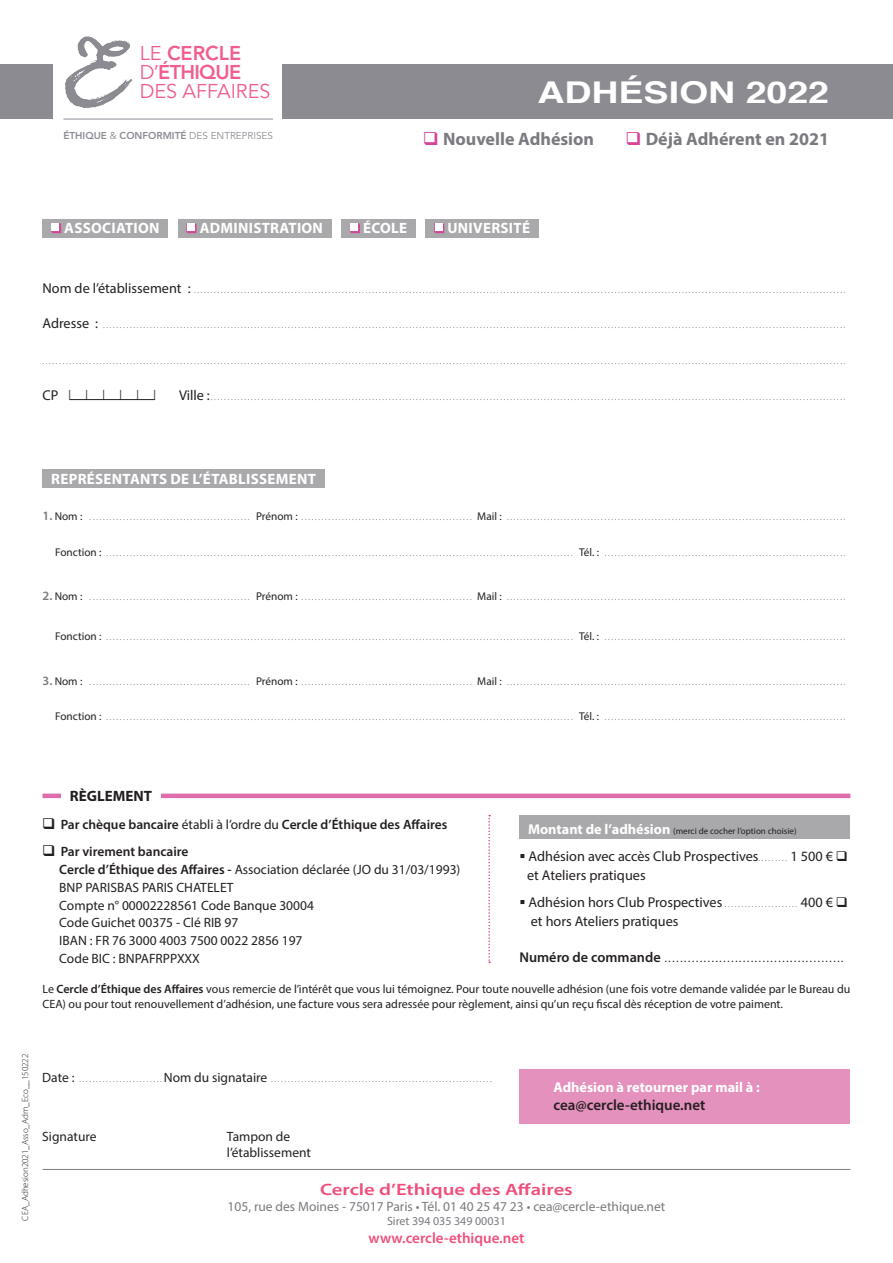
<style>
.page{position:relative;width:893px;height:1263px;background:#fff}
.page>*{position:absolute;margin:0;border:0;box-sizing:border-box;transform-origin:0 0}
.t1{font:700 30px "Helvetica";color:#fff;scale:1.25 1}
.t2{font:19.8px/18.6px "Avenir";color:#f05e8d}
.t3{font:700 18px "Myriad Pro";color:#7a7a80}
.t4{font:600 16.5px "Myriad Pro";color:#f04f7c;scale:1.25 1}
.t5{font:700 15px "Myriad Pro";letter-spacing:.02em;color:#fff}
.t6{font:600 15px "Myriad Pro";color:#f04f7c}
.t7{font:600 15px "Myriad Pro";color:#231f20}
.t8{font:700 15px "Myriad Pro";color:#231f20}
.t9{font:300 15px "Myriad Pro";letter-spacing:.925em;color:#231f20}
.t10{font:14.25px/18.8px "Myriad Pro";color:#231f20}
.t11{font:700 14.25px "Myriad Pro";color:#fff}
.t12{font:13.5px/17.9px "Myriad Pro";color:#231f20}
.t13{font:13.5px "Myriad Pro";color:#7a7a80}
.t14{font:600 13.5px "Myriad Pro";color:#231f20}
.t15{font:12px/14.4px "Myriad Pro";color:#231f20}
.t16{font:12px "Myriad Pro";color:#7a7a80}
.t17{font:800 9.9px "Avenir";color:#8b8d93}
.t18{font:300 9px "Myriad Pro";color:#231f20}
.t19{font:600 9px "Myriad Pro";color:#231f20}
.t20{font:9px "Myriad Pro";color:#231f20}
.s1{font-weight:800}
.s2{font-weight:400}
.s3{color:#d74398}
.s4{font-weight:400;font-size:14.25px}
.s5{font-weight:600;font-size:12.75px;color:#7a7a80}
.s6{font-weight:400;font-size:11.25px}
.s7{font-weight:600}
.s8{font-weight:700;font-size:14.25px;color:#fff}
.s9{font-weight:300;font-size:9px}
.s10{font-size:14.25px}
.s11{font-weight:400;font-size:13.5px}
</style>
<div class="page">
<hr style="left:43px;top:1169px;width:807px;height:1px;background:#7a7a80">
<div style="left:0;top:65px;width:893px;height:54px;background:#8b8b91"></div>
<div style="left:53px;top:35px;width:228px;height:106px;background:#fff"></div>
<img style="left:65px;top:36px;width:68px;height:72px">
<hr style="left:63px;top:119px;width:210px;height:1px;background:#8b8d93">
<div style="left:519px;top:1069px;width:331px;height:54px;background:#e591bd"></div>
<svg style="left:488px;top:815px;width:2px;height:148px"></svg>
<div style="left:43px;top:793px;width:807px;height:5px;background:#df6dab"></div>
<div style="left:61px;top:787px;width:100px;height:16px;background:#fff"></div>
<hr style="left:70px;top:399px;width:85px;height:1px;background:#231f20">
<div style="left:43px;top:219px;width:125px;height:18px;background:#a9a8ab"></div>
<svg style="left:51px;top:223px;width:10px;height:10px"></svg>
<div style="left:52px;top:224px;width:7px;height:7px;background:#fff"></div>
<div style="left:178px;top:219px;width:154px;height:18px;background:#a9a8ab"></div>
<svg style="left:186px;top:223px;width:10px;height:10px"></svg>
<div style="left:187px;top:224px;width:7px;height:7px;background:#fff"></div>
<div style="left:341px;top:219px;width:75px;height:18px;background:#a9a8ab"></div>
<svg style="left:350px;top:223px;width:10px;height:10px"></svg>
<div style="left:351px;top:224px;width:7px;height:7px;background:#fff"></div>
<div style="left:426px;top:219px;width:113px;height:18px;background:#a9a8ab"></div>
<svg style="left:434px;top:223px;width:10px;height:10px"></svg>
<div style="left:435px;top:224px;width:7px;height:7px;background:#fff"></div>
<div style="left:43px;top:469px;width:282px;height:19px;background:#a9a8ab"></div>
<div style="left:519px;top:815px;width:331px;height:24px;background:#a9a8ab"></div>
<h2 class="t2" style="left:140px;top:45px;width:132px">LE <span class="s1">CERCLE<br></span>D’<span class="s1">ÉTHIQUE<br></span>DES AFFAIRES</h2>
<p class="t17" style="left:63px;top:130px;width:211px">ÉTHIQUE <span class="s2">&amp;</span> CONFORMITÉ <span class="s2">DES ENTREPRISES</span></p>
<h3 class="t3" style="left:423px;top:127px;width:173px"><span class="s3">❑</span> Nouvelle Adhésion</h3>
<h3 class="t3" style="left:626px;top:127px;width:205px"><span class="s3">❑</span> Déjà Adhérent en 2021</h3>
<h1 class="t1" style="left:537px;top:68px;width:235px">ADHÉSION 2022</h1>
<h3 class="t5" style="left:64px;top:218px;width:97px">ASSOCIATION</h3>
<h3 class="t5" style="left:200px;top:218px;width:125px">ADMINISTRATION</h3>
<h3 class="t5" style="left:363px;top:218px;width:46px">ÉCOLE</h3>
<h3 class="t5" style="left:447px;top:218px;width:84px">UNIVERSITÉ</h3>
<p class="t18" style="left:43px;top:285px;width:804px"><span class="s4">Nom de l’établissement :</span> ..................................................................................................................................................................................................</p>
<p class="t18" style="left:43px;top:320px;width:804px"><span class="s4">Adresse :</span> .............................................................................................................................................................................................................................</p>
<p class="t18" style="left:43px;top:356px;width:804px">...............................................................................................................................................................................................................................................</p>
<h3 class="t9" style="left:43px;top:387px;width:115px"><span class="s4">CP</span>ІІІІІІ</h3>
<p class="t18" style="left:179px;top:392px;width:668px"><span class="s4">Ville :</span>.............................................................................................................................................................................................</p>
<h3 class="t5" style="left:51px;top:469px;width:266px">REPRÉSENTANTS DE L’ÉTABLISSEMENT</h3>
<p class="t18" style="left:43px;top:512px;width:804px"><span class="s5">1.</span> <span class="s6">Nom :</span> ................................................ <span class="s6">Prénom :</span> ................................................... <span class="s6">Mail :</span> .....................................................................................................</p>
<p class="t18" style="left:55px;top:548px;width:791px"><span class="s6">Fonction :</span> ........................................................................................................................................... <span class="s6">Tél. :</span> ........................................................................</p>
<p class="t18" style="left:43px;top:592px;width:804px"><span class="s5">2.</span> <span class="s6">Nom :</span> ................................................ <span class="s6">Prénom :</span> ................................................... <span class="s6">Mail :</span> .....................................................................................................</p>
<p class="t18" style="left:55px;top:632px;width:791px"><span class="s6">Fonction :</span> ........................................................................................................................................... <span class="s6">Tél. :</span> ........................................................................</p>
<p class="t18" style="left:43px;top:677px;width:804px"><span class="s5">3.</span> <span class="s6">Nom :</span> ................................................ <span class="s6">Prénom :</span> ................................................... <span class="s6">Mail :</span> .....................................................................................................</p>
<p class="t18" style="left:55px;top:712px;width:791px"><span class="s6">Fonction :</span> ........................................................................................................................................... <span class="s6">Tél. :</span> ........................................................................</p>
<h3 class="t8" style="left:70px;top:786px;width:84px">RÈGLEMENT</h3>
<h3 class="t14" style="left:42px;top:815px;width:407px">❑ Par chèque bancaire <span class="s2">établi à l’ordre du</span> Cercle d’Éthique des Affaires</h3>
<p class="t12" style="left:59px;top:842px;width:403px;text-indent:-17px">❑ <span class="s7">Par virement bancaire<br>Cercle d’Éthique des Affaires -</span> Association déclarée (JO du 31/03/1993)<br>BNP PARISBAS PARIS CHATELET<br>Compte n° 00002228561 Code Banque 30004<br>Code Guichet 00375 - Clé RIB 97<br>IBAN : FR 76 3000 4003 7500 0022 2856 197<br>Code BIC : BNPAFRPPXXX</p>
<p class="t20" style="left:528px;top:825px;width:270px"><span class="s8">Montant de l’adhésion</span> (merci de cocher l’option choisie)</p>
<h3 class="t10" style="left:527px;top:847px;width:322px;text-indent:-8px">▪ Adhésion avec accès Club Prospectives<span class="s9">. . . . . . . . .</span> 1 500 € ❑ et Ateliers pratiques</h3>
<h3 class="t10" style="left:531px;top:893px;width:319px;text-indent:-11px">▪ Adhésion hors Club Prospectives <span class="s9">. . . . . . . . . . . . . . . . . . . . . .</span> 400 € ❑ et hors Ateliers pratiques</h3>
<p class="t19" style="left:519px;top:953px;width:325px"><span class="s10">Numéro de commande</span> ..............................................</p>
<p class="t15" style="left:43px;top:982px;width:809px">Le <span class="s7">Cercle d’Éthique des Affaires</span> vous remercie de l’intérêt que vous lui témoignez. Pour toute nouvelle adhésion (une fois votre demande validée par le Bureau du<br>CEA) ou pour tout renouvellement d’adhésion, une facture vous sera adressée pour règlement, ainsi qu’un reçu fiscal dès réception de votre paiment.</p>
<p class="t18" style="left:20px;top:1220px;width:168px;rotate:-90deg">CEA_Adhesion2021_Asso_Adm_Eco__150222</p>
<p class="t18" style="left:42px;top:1074px;width:451px"><span class="s11">Date :</span> .........................<span class="s11">Nom du signataire</span> ..................................................................</p>
<h3 class="t12" style="left:42px;top:1127px;width:56px">Signature</h3>
<h3 class="t12" style="left:227px;top:1128px;width:86px;line-height:16.2px">Tampon de l’établissement</h3>
<h3 class="t11" style="left:553px;top:1078px;width:208px">Adhésion à retourner par mail à :</h3>
<h3 class="t7" style="left:553px;top:1096px;width:153px">cea@cercle-ethique.net</h3>
<h3 class="t4" style="left:320px;top:1178px;width:204px">Cercle d’Ethique des Affaires</h3>
<h3 class="t13" style="left:228px;top:1198px;width:439px">105, rue des Moines - 75017 Paris • Tél. 01 40 25 47 23 • cea@cercle-ethique.net</h3>
<h3 class="t16" style="left:387px;top:1214px;width:120px">Siret 394 035 349 00031</h3>
<h3 class="t6" style="left:369px;top:1228px;width:157px">www.cercle-ethique.net</h3>
</div>
